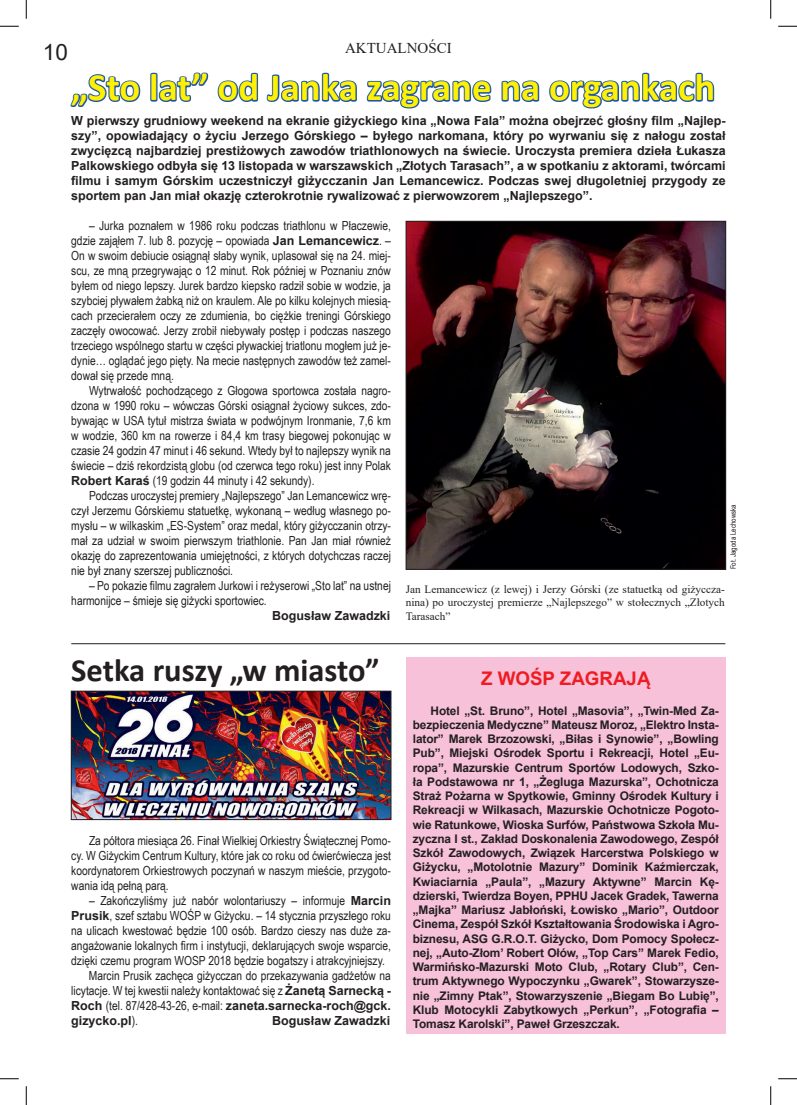
<style>
.page{position:relative;width:797px;height:1105px;background:#fff}
.page>*{position:absolute;margin:0;border:0;box-sizing:border-box;transform-origin:0 0}
.t1{font:700 38.75px "Calibri";color:#fff101}
.t2{font:700 32.5px "Calibri";color:#231f20}
.t3{font:22.5px "Arial";color:#231f20}
.t4{font:700 18.75px "Arial";color:#ee1d23}
.t5{font:15px "Times New Roman";color:#231f20}
.t6{font:12.5px/15px "Arial Narrow";color:#231f20;text-align:justify}
.t7{font:700 12.5px/15px "Arial";color:#231f20}
.t8{font:700 11.88px/14.2px "Arial";letter-spacing:-.01em;color:#231f20;text-align:justify}
.t9{font:11.25px/13.5px "Times New Roman";color:#231f20;text-align:justify}
.t10{font:7.5px "Arial Narrow";color:#231f20}
.s1{font-family:"Arial";font-weight:700}
.s2{font-family:"Arial Narrow";font-weight:400}
</style>
<div class="page">
<div style="left:406px;top:657px;width:319px;height:376px;background:#f7c1d9"></div>
<img style="left:73px;top:693px;width:316px;height:125px">
<div style="left:71px;top:691px;width:320px;height:129px;border:1px solid #231f20"></div>
<hr style="left:71px;top:643px;width:654px;height:1px;background:#231f20">
<svg style="left:70px;top:74px;width:71px;height:33px"></svg>
<svg style="left:150px;top:72px;width:59px;height:30px"></svg>
<svg style="left:217px;top:72px;width:140px;height:30px"></svg>
<svg style="left:366px;top:80px;width:126px;height:29px"></svg>
<svg style="left:501px;top:80px;width:39px;height:22px"></svg>
<svg style="left:549px;top:72px;width:166px;height:37px"></svg>
<img style="left:408px;top:223px;width:316px;height:345px">
<div style="left:406px;top:221px;width:320px;height:349px;border:1px solid #231f20"></div>
<svg style="left:0;top:25px;width:19px;height:2px"></svg>
<svg style="left:778px;top:25px;width:19px;height:2px"></svg>
<svg style="left:0;top:1078px;width:19px;height:1px"></svg>
<svg style="left:778px;top:1078px;width:19px;height:1px"></svg>
<svg style="left:25px;top:0;width:2px;height:19px"></svg>
<svg style="left:25px;top:1086px;width:2px;height:19px"></svg>
<svg style="left:770px;top:0;width:1px;height:19px"></svg>
<svg style="left:770px;top:1086px;width:1px;height:19px"></svg>
<h3 class="t3" style="left:43px;top:37px;width:27px">10</h3>
<p class="t5" style="left:345px;top:38px;width:108px">AKTUALNOŚCI</p>
<h1 class="t1" style="left:71px;top:60px;width:645px">„Sto lat” od Janka zagrane na organkach</h1>
<p class="t7" style="left:71px;top:114px;width:656px;text-align:justify">W pierwszy grudniowy weekend na ekranie giżyckiego kina „Nowa Fala” można obejrzeć głośny film „Najlep&shy;szy”, opowiadający o życiu Jerzego Górskiego – byłego narkomana, który po wyrwaniu się z nałogu został zwycięzcą najbardziej prestiżowych zawodów triathlonowych na świecie. Uroczysta premiera dzieła Łukasza Palkowskiego odbyła się 13 listopada w warszawskich „Złotych Tarasach”, a w spotkaniu z aktorami, twórcami filmu i samym Górskim uczestniczył giżycczanin Jan Lemancewicz. Podczas swej długoletniej przygody ze sportem pan Jan miał okazję czterokrotnie rywalizować z pierwowzorem „Najlepszego”.</p>
<p class="t6" style="left:71px;top:218px;width:321px;text-indent:18px">– Jurka poznałem w 1986 roku podczas triathlonu w Płaczewie, gdzie zająłem 7. lub 8. pozycję – opowiada <span class="s1">Jan Lemancewicz</span>. – On w swoim debiucie osiągnął słaby wynik, uplasował się na 24. miej&shy;scu, ze mną przegrywając o 12 minut. Rok później w Poznaniu znów byłem od niego lepszy. Jurek bardzo kiepsko radził sobie w wodzie, ja szybciej pływałem żabką niż on kraulem. Ale po kilku kolejnych miesią&shy;cach przecierałem oczy ze zdumienia, bo ciężkie treningi Górskiego zaczęły owocować. Jerzy zrobił niebywały postęp i podczas naszego trzeciego wspólnego startu w części pływackiej triatlonu mogłem już je&shy;dynie… oglądać jego pięty. Na mecie następnych zawodów też zamel&shy;dował się przede mną.</p>
<p class="t6" style="left:71px;top:383px;width:321px;text-indent:18px">Wytrwałość pochodzącego z Głogowa sportowca została nagro&shy;dzona w 1990 roku – wówczas Górski osiągnał życiowy sukces, zdo&shy;bywając w USA tytuł mistrza świata w podwójnym Ironmanie, 7,6 km w wodzie, 360 km na rowerze i 84,4 km trasy biegowej pokonując w czasie 24 godzin 47 minut i 46 sekund. Wtedy był to najlepszy wynik na świecie – dziś rekordzistą globu (od czerwca tego roku) jest inny Polak <span class="s1">Robert Karaś</span> (19 godzin 44 minuty i 42 sekundy).</p>
<p class="t6" style="left:71px;top:488px;width:321px;text-indent:18px">Podczas uroczystej premiery „Najlepszego” Jan Lemancewicz wrę&shy;czył Jerzemu Górskiemu statuetkę, wykonaną – według własnego po&shy;mysłu – w wilkaskim „ES-System” oraz medal, który giżycczanin otrzy&shy;mał za udział w swoim pierwszym triathlonie. Pan Jan miał również okazję do zaprezentowania umiejętności, z których dotychczas raczej nie był znany szerszej publiczności.</p>
<p class="t6" style="left:71px;top:578px;width:321px;text-indent:18px">– Po pokazie filmu zagrałem Jurkowi i reżyserowi „Sto lat” na ustnej harmonijce – śmieje się giżycki sportowiec.</p>
<p class="t7" style="left:272px;top:609px;width:120px">Bogusław Zawadzki</p>
<h2 class="t2" style="left:71px;top:647px;width:310px">Setka ruszy „w miasto”</h2>
<p class="t6" style="left:71px;top:833px;width:321px;text-indent:18px">Za półtora miesiąca 26. Finał Wielkiej Orkiestry Świątecznej Pomo&shy;cy. W Giżyckim Centrum Kultury, które jak co roku od ćwierćwiecza jest koordynatorem Orkiestrowych poczynań w naszym mieście, przygoto&shy;wania idą pełną parą.</p>
<p class="t6" style="left:89px;top:893px;width:303px">– Zakończyliśmy już nabór wolontariuszy – informuje <span class="s1">Marcin</span></p>
<p class="t6" style="left:71px;top:908px;width:321px"><span class="s1">Prusik</span>, szef sztabu WOŚP w Giżycku. – 14 stycznia przyszłego roku</p>
<p class="t6" style="left:71px;top:923px;width:321px">na ulicach kwestować będzie 100 osób. Bardzo cieszy nas duże za-</p>
<p class="t6" style="left:71px;top:938px;width:321px">angażowanie lokalnych firm i instytucji, deklarujących swoje wsparcie,</p>
<p class="t6" style="left:71px;top:953px;width:315px">dzięki czemu program WOSP 2018 będzie bogatszy i atrakcyjniejszy.</p>
<p class="t6" style="left:89px;top:968px;width:303px">Marcin Prusik zachęca giżycczan do przekazywania gadżetów na</p>
<p class="t6" style="left:71px;top:983px;width:321px">licytacje. W tej kwestii należy kontaktować się z <span class="s1">Żanetą Sarnecką -</span></p>
<p class="t7" style="left:71px;top:999px;width:321px">Roch <span class="s2">(tel. 87/428-43-26, e-mail:</span> zaneta.sarnecka-roch@gck. gizycko.pl<span class="s2">).</span></p>
<p class="t7" style="left:272px;top:1014px;width:120px">Bogusław Zawadzki</p>
<p class="t10" style="left:727px;top:569px;width:66px;rotate:-90deg">Fot. Jagoda Lechowska</p>
<p class="t9" style="left:406px;top:582px;width:320px">Jan Lemancewicz (z lewej) i Jerzy Górski (ze statuetką od giżyccza&shy;nina) po uroczystej premierze „Najlepszego” w stołecznych „Złotych Tarasach”</p>
<h3 class="t4" style="left:481px;top:665px;width:171px">Z WOŚP ZAGRAJĄ</h3>
<p class="t8" style="left:413px;top:703px;width:307px;text-indent:18px">Hotel „St. Bruno”, Hotel „Masovia”, „Twin-Med Za&shy;bezpieczenia Medyczne” Mateusz Moroz, „Elektro Insta&shy;lator” Marek Brzozowski, „Biłas i Synowie”, „Bowling Pub”, Miejski Ośrodek Sportu i Rekreacji, Hotel „Eu&shy;ropa”, Mazurskie Centrum Sportów Lodowych, Szko&shy;ła Podstawowa nr 1, „Żegluga Mazurska”, Ochotnicza Straż Pożarna w Spytkowie, Gminny Ośrodek Kultury i Rekreacji w Wilkasach, Mazurskie Ochotnicze Pogoto&shy;wie Ratunkowe, Wioska Surfów, Państwowa Szkoła Mu&shy;zyczna I st., Zakład Doskonalenia Zawodowego, Zespół Szkół Zawodowych, Związek Harcerstwa Polskiego w Giżycku, „Motolotnie Mazury” Dominik Kaźmierczak, Kwiaciarnia „Paula”, „Mazury Aktywne” Marcin Kę&shy;dzierski, Twierdza Boyen, PPHU Jacek Gradek, Tawerna „Majka” Mariusz Jabłoński, Łowisko „Mario”, Outdoor Cinema, Zespół Szkół Kształtowania Środowiska i Agro&shy;biznesu, ASG G.R.O.T. Giżycko, Dom Pomocy Społecz&shy;nej, „Auto-Złom’ Robert Ołów, „Top Cars” Marek Fedio, Warmińsko-Mazurski Moto Club, „Rotary Club”, Cen&shy;trum Aktywnego Wypoczynku „Gwarek”, Stowarzysze&shy;nie „Zimny Ptak”, Stowarzyszenie „Biegam Bo Lubię”, Klub Motocykli Zabytkowych „Perkun”, „Fotografia – Tomasz Karolski”, Paweł Grzeszczak.</p>
</div>
